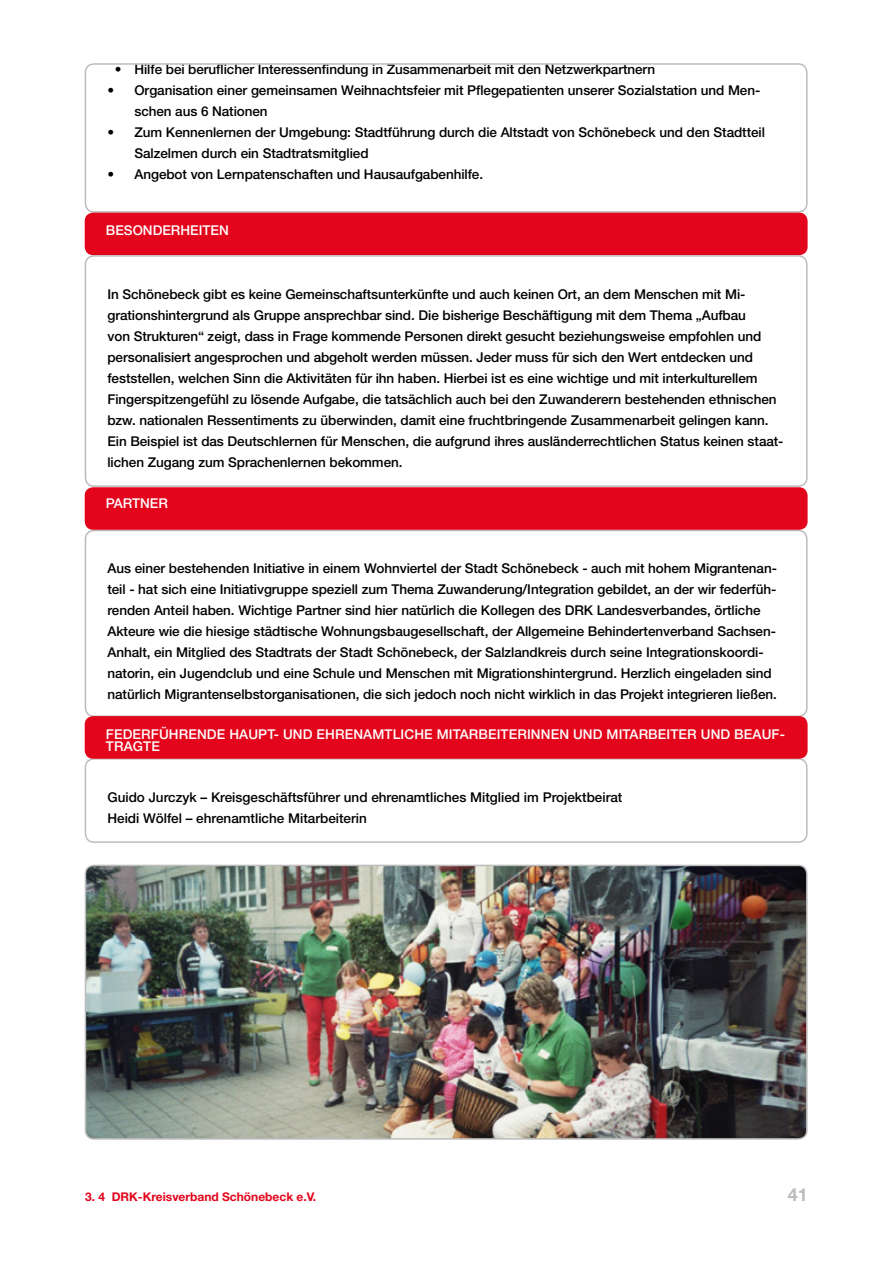
<style>
.page{position:relative;width:893px;height:1263px;background:#fff}
.page>*{position:absolute;margin:0;border:0;box-sizing:border-box;transform-origin:0 0}
.t1{font:700 18px "Helvetica Neue LT Std";color:#bcbcbc}
.t2{font:500 13.5px/21px "Helvetica Neue LT Std";letter-spacing:-.005em;color:#000}
.t3{font:500 13.5px "Helvetica Neue LT Std";letter-spacing:.01em;color:#fff}
.t4{font:700 12px "Helvetica Neue LT Std";color:#e3051b}
</style>
<div class="page">
<div style="left:85px;top:530px;width:723px;height:187px;border:2px solid #bcbcbc;border-radius:9px"></div>
<div style="left:85px;top:63px;width:723px;height:150px;border:2px solid #bcbcbc;border-radius:9px"></div>
<div style="left:85px;top:487px;width:723px;height:43px;background:#e3051b;border-radius:9px"></div>
<div style="left:85px;top:213px;width:723px;height:42px;background:#e3051b;border-radius:9px"></div>
<div style="left:85px;top:255px;width:723px;height:232px;border:2px solid #bcbcbc;border-radius:9px"></div>
<div style="left:85px;top:758px;width:723px;height:85px;border:2px solid #bcbcbc;border-radius:9px"></div>
<div style="left:85px;top:716px;width:723px;height:43px;background:#e3051b;border-radius:9px"></div>
<img style="left:85px;top:865px;width:720px;height:272px">
<div style="left:85px;top:865px;width:723px;height:275px;border:2px solid #bcbcbc;border-radius:9px"></div>
<p class="t2" style="left:115px;top:59px;width:542px">• Hilfe bei beruflicher Interessenfindung in Zusammenarbeit mit den Netzwerkpartnern</p>
<p class="t2" style="left:134px;top:80px;width:627px;text-indent:-27px">• Organisation einer gemeinsamen Weihnachtsfeier mit Pflegepatienten unserer Sozialstation und Men&shy;schen aus 6 Nationen</p>
<p class="t2" style="left:134px;top:122px;width:632px;text-indent:-27px">• Zum Kennenlernen der Umgebung: Stadtführung durch die Altstadt von Schönebeck und den Stadtteil<br>Salzelmen durch ein Stadtratsmitglied</p>
<p class="t2" style="left:107px;top:164px;width:377px">• Angebot von Lernpatenschaften und Hausaufgabenhilfe.</p>
<p class="t3" style="left:106px;top:222px;width:56px">Besonderhei</p>
<p class="t3" style="left:202px;top:222px;width:28px">ten</p>
<p class="t2" style="left:107px;top:283px;width:678px">In Schönebeck gibt es keine Gemeinschaftsunterkünfte und auch keinen Ort, an dem Menschen mit Mi&shy;grationshintergrund als Gruppe ansprechbar sind. Die bisherige Beschäftigung mit dem Thema „Aufbau<br>von Strukturen“ zeigt, dass in Frage kommende Personen direkt gesucht beziehungsweise empfohlen und personalisiert angesprochen und abgeholt werden müssen. Jeder muss für sich den Wert entdecken und feststellen, welchen Sinn die Aktivitäten für ihn haben. Hierbei ist es eine wichtige und mit interkulturellem Fingerspitzengefühl zu lösende Aufgabe, die tatsächlich auch bei den Zuwanderern bestehenden ethnischen bzw. nationalen Ressentiments zu überwinden, damit eine fruchtbringende Zusammenarbeit gelingen kann.<br>Ein Beispiel ist das Deutschlernen für Menschen, die aufgrund ihres ausländerrechtlichen Status keinen staat&shy;lichen Zugang zum Sprachenlernen bekommen.</p>
<p class="t3" style="left:106px;top:495px;width:54px">Partner</p>
<p class="t2" style="left:107px;top:558px;width:671px">Aus einer bestehenden Initiative in einem Wohnviertel der Stadt Schönebeck - auch mit hohem Migrantenan&shy;teil - hat sich eine Initiativgruppe speziell zum Thema Zuwanderung/Integration gebildet, an der wir federfüh&shy;renden Anteil haben. Wichtige Partner sind hier natürlich die Kollegen des DRK Landesverbandes, örtliche Akteure wie die hiesige städtische Wohnungsbaugesellschaft, der Allgemeine Behindertenverband Sachsen-Anhalt, ein Mitglied des Stadtrats der Stadt Schönebeck, der Salzlandkreis durch seine Integrationskoordi&shy;natorin, ein Jugendclub und eine Schule und Menschen mit Migrationshintergrund. Herzlich eingeladen sind natürlich Migrantenselbstorganisationen, die sich jedoch noch nicht wirklich in das Projekt integrieren ließen.</p>
<p class="t3" style="left:106px;top:726px;width:19px">Federführe</p>
<p class="t3" style="left:197px;top:726px;width:43px">nde haup</p>
<p class="t3" style="left:267px;top:726px;width:59px">t- und ehre</p>
<p class="t3" style="left:353px;top:726px;width:49px">namtliche</p>
<p class="t3" style="left:437px;top:726px;width:32px">Mitarbei</p>
<p class="t3" style="left:501px;top:726px;width:138px">terinnen und Mitarbei</p>
<p class="t3" style="left:670px;top:726px;width:84px">ter und Beauf</p>
<p class="t3" style="left:780px;top:726px;width:7px">-</p>
<p class="t3" style="left:106px;top:738px;width:19px">trag</p>
<p class="t3" style="left:143px;top:738px;width:17px">te</p>
<p class="t2" style="left:107px;top:786px;width:516px">Guido Jurczyk – Kreisgeschäftsführer und ehrenamtliches Mitglied im Projektbeirat<br>Heidi Wölfel – ehrenamtliche Mitarbeiterin</p>
<p class="t4" style="left:85px;top:1190px;width:233px">3. 4 DRK-Kreisverband Schönebeck e.V.</p>
<h1 class="t1" style="left:788px;top:1184px;width:22px">41</h1>
</div>
